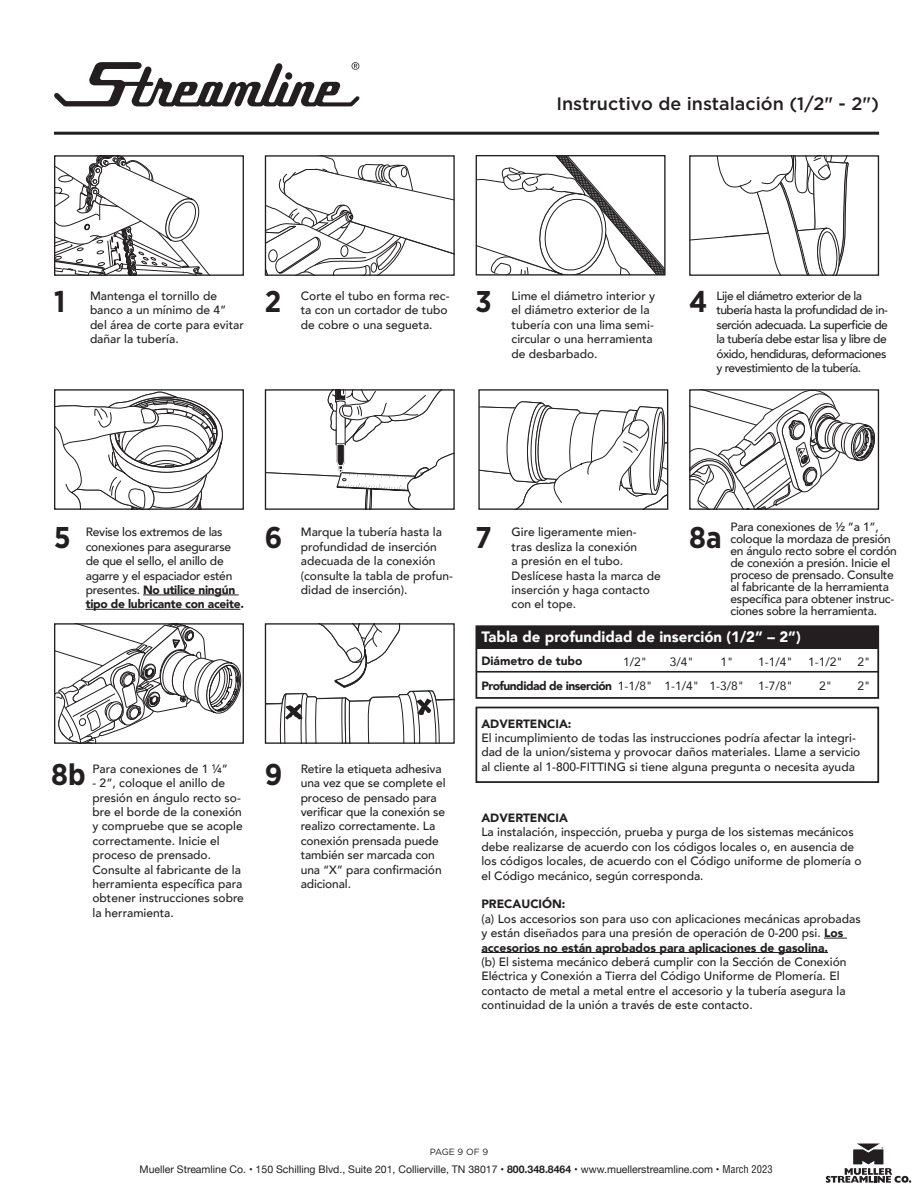
<style>
.page{position:relative;width:918px;height:1188px;background:#fff}
.page>*{position:absolute;margin:0;border:0;box-sizing:border-box;transform-origin:0 0}
.t1{font:700 30px "Gotham Narrow";color:#231f20}
.t2{font:500 18px "Gotham";color:#231f20}
.t3{font:900 15px "Avenir";color:#fff}
.t4{font:500 12px/14.4px "Avenir";color:#231f20}
.t5{font:500 12px/12px "Avenir";letter-spacing:-.02em;color:#231f20}
.t6{font:500 12px/14.4px "Avenir";letter-spacing:-.04em;color:#231f20}
.t7{font:12px "Avenir";color:#231f20}
.t8{font:900 12px "Avenir";color:#231f20}
.t9{font:900 12px "Avenir";letter-spacing:-.04em;color:#231f20}
.t10{font:10.5px "Helvetica Neue";color:#231f20}
.t11{font:9px "Gotham";letter-spacing:-.02em;color:#231f20}
.s1{font-weight:900}
.s2{font-weight:700}
.s3{font-family:"Helvetica LT Std";font-stretch:condensed}
</style>
<div class="page">
<svg style="left:826px;top:1143px;width:85px;height:40px"></svg>
<svg style="left:56px;top:157px;width:153px;height:117px"></svg>
<div style="left:54px;top:155px;width:190px;height:121px;border:1px solid #231f20"></div>
<svg style="left:267px;top:157px;width:186px;height:117px"></svg>
<div style="left:265px;top:155px;width:190px;height:121px;border:1px solid #231f20"></div>
<svg style="left:478px;top:157px;width:186px;height:117px"></svg>
<div style="left:476px;top:155px;width:190px;height:121px;border:1px solid #231f20"></div>
<svg style="left:691px;top:157px;width:158px;height:117px"></svg>
<div style="left:689px;top:155px;width:190px;height:121px;border:1px solid #231f20"></div>
<svg style="left:56px;top:391px;width:167px;height:117px"></svg>
<div style="left:54px;top:389px;width:190px;height:121px;border:1px solid #231f20"></div>
<svg style="left:267px;top:391px;width:186px;height:117px"></svg>
<div style="left:265px;top:389px;width:190px;height:121px;border:1px solid #231f20"></div>
<svg style="left:480px;top:401px;width:186px;height:107px"></svg>
<div style="left:478px;top:389px;width:190px;height:121px;border:1px solid #231f20"></div>
<svg style="left:691px;top:391px;width:184px;height:117px"></svg>
<div style="left:689px;top:389px;width:190px;height:121px;border:1px solid #231f20"></div>
<svg style="left:56px;top:625px;width:186px;height:117px"></svg>
<div style="left:54px;top:623px;width:190px;height:121px;border:1px solid #231f20"></div>
<svg style="left:267px;top:625px;width:186px;height:117px"></svg>
<div style="left:265px;top:623px;width:190px;height:121px;border:1px solid #231f20"></div>
<hr style="left:143px;top:595px;width:96px;height:1px;background:#231f20">
<hr style="left:86px;top:609px;width:154px;height:1px;background:#231f20">
<svg style="left:824px;top:938px;width:23px;height:1px"></svg>
<hr style="left:481px;top:952px;width:347px;height:1px;background:#231f20">
<div style="left:475px;top:707px;width:404px;height:76px;border:2px solid #231f20"></div>
<div style="left:475px;top:625px;width:404px;height:74px;border:2px solid #231f20"></div>
<div style="left:476px;top:626px;width:402px;height:22px;background:#231f20"></div>
<hr style="left:476px;top:671px;width:402px;height:2px;background:#231f20">
<svg style="left:54px;top:62px;width:306px;height:45px"></svg>
<hr style="left:54px;top:132px;width:825px;height:3px;background:#231f20">
<p class="t2" style="left:556px;top:92px;width:324px">Instructivo de instalación (1/2" - 2")</p>
<p class="t1" style="left:54px;top:282px;width:13px">1</p>
<p class="t4" style="left:90px;top:288px;width:155px">Mantenga el tornillo de banco a un mínimo de 4” del área de corte para evitar dañar la tubería.</p>
<p class="t1" style="left:265px;top:282px;width:18px">2</p>
<p class="t4" style="left:301px;top:288px;width:150px">Corte el tubo en forma rec&shy;ta con un cortador de tubo de cobre o una segueta.</p>
<p class="t1" style="left:476px;top:282px;width:18px">3</p>
<p class="t4" style="left:512px;top:288px;width:145px">Lime el diámetro interior y el diámetro exterior de la tubería con una lima semi&shy;circular o una herramienta de desbarbado.</p>
<p class="t1" style="left:689px;top:282px;width:20px">4</p>
<p class="t6" style="left:716px;top:288px;width:173px">Lije el diámetro exterior de la tubería hasta la profundidad de in&shy;serción adecuada. La superficie de la tubería debe estar lisa y libre de óxido, hendiduras, deformaciones y revestimiento de la tubería.</p>
<p class="t1" style="left:54px;top:519px;width:18px">5</p>
<p class="t5" style="left:86px;top:524px;width:160px;line-height:14.4px">Revise los extremos de las conexiones para asegurarse de que el sello, el anillo de agarre y el espaciador estén presentes. <span class="s1">No utilice ningún tipo de lubricante con aceite.</span></p>
<p class="t1" style="left:265px;top:519px;width:19px">6</p>
<p class="t4" style="left:301px;top:524px;width:154px">Marque la tubería hasta la profundidad de inserción adecuada de la conexión (consulte la tabla de profun&shy;didad de inserción).</p>
<p class="t1" style="left:51px;top:755px;width:36px">8b</p>
<p class="t4" style="left:93px;top:761px;width:137px">Para conexiones de 1 ¼”</p>
<p class="t4" style="left:93px;top:775px;width:153px">- 2”, coloque el anillo de presión en ángulo recto so&shy;bre el borde de la conexión y compruebe que se acople correctamente. Inicie el proceso de prensado.<br>Consulte al fabricante de la herramienta específica para obtener instrucciones sobre la herramienta.</p>
<p class="t1" style="left:265px;top:755px;width:19px">9</p>
<p class="t4" style="left:301px;top:761px;width:146px">Retire la etiqueta adhesiva una vez que se complete el proceso de pensado para verificar que la conexión se realizo correctamente. La conexión prensada puede también ser marcada con una “X” para confirmación adicional.</p>
<p class="t1" style="left:476px;top:519px;width:18px">7</p>
<p class="t4" style="left:512px;top:524px;width:151px">Gire ligeramente mien-<br>tras desliza la conexión<br>a presión en el tubo.<br>Deslícese hasta la marca de inserción y haga contacto con el tope.</p>
<p class="t1" style="left:689px;top:519px;width:34px">8a</p>
<p class="t5" style="left:730px;top:520px;width:168px">Para conexiones de ½ ”a 1”, coloque la mordaza de presión en ángulo recto sobre el cordón de conexión a presión. Inicie el proceso de prensado. Consulte al fabricante de la herramienta específica para obtener instruc&shy;ciones sobre la herramienta.</p>
<p class="t3" style="left:481px;top:624px;width:321px">Tabla de profundidad de inserción (1/2” – 2”)</p>
<p class="t7" style="left:623px;top:652px;width:26px">1/2"</p>
<p class="t7" style="left:618px;top:676px;width:36px">1-1/8"</p>
<p class="t7" style="left:664px;top:676px;width:36px">1-1/4"</p>
<p class="t7" style="left:709px;top:676px;width:36px">1-3/8"</p>
<p class="t7" style="left:758px;top:676px;width:36px">1-7/8"</p>
<p class="t7" style="left:819px;top:676px;width:14px">2"</p>
<p class="t8" style="left:481px;top:650px;width:103px">Diámetro de tubo</p>
<p class="t9" style="left:481px;top:675px;width:132px">Profundidad de inserción</p>
<p class="t7" style="left:670px;top:652px;width:26px">3/4"</p>
<p class="t7" style="left:720px;top:652px;width:14px">1"</p>
<p class="t7" style="left:758px;top:652px;width:36px">1-1/4"</p>
<p class="t7" style="left:808px;top:652px;width:36px">1-1/2"</p>
<p class="t7" style="left:858px;top:652px;width:14px">2"</p>
<p class="t7" style="left:858px;top:676px;width:14px">2"</p>
<p class="t8" style="left:481px;top:713px;width:92px">ADVERTENCIA:</p>
<p class="t4" style="left:481px;top:730px;width:381px">El incumplimiento de todas las instrucciones podría afectar la integri&shy;dad de la union/sistema y provocar daños materiales. Llame a servicio al cliente al 1-800-FITTING si tiene alguna pregunta o necesita ayuda</p>
<p class="t8" style="left:481px;top:808px;width:88px">ADVERTENCIA</p>
<p class="t4" style="left:481px;top:824px;width:382px">La instalación, inspección, prueba y purga de los sistemas mecánicos debe realizarse de acuerdo con los códigos locales o, en ausencia de los códigos locales, de acuerdo con el Código uniforme de plomería o el Código mecánico, según corresponda.</p>
<p class="t8" style="left:481px;top:894px;width:85px">PRECAUCIÓN:</p>
<p class="t4" style="left:481px;top:911px;width:381px">(a) Los accesorios son para uso con aplicaciones mecánicas aprobadas y están diseñados para una presión de operación de 0-200 psi. <span class="s1">Los accesorios no están aprobados para aplicaciones de gasolina.</span></p>
<p class="t4" style="left:481px;top:954px;width:367px">(b) El sistema mecánico deberá cumplir con la Sección de Conexión Eléctrica y Conexión a Tierra del Código Uniforme de Plomería. El contacto de metal a metal entre el accesorio y la tubería asegura la continuidad de la unión a través de este contacto.</p>
<p class="t11" style="left:430px;top:1146px;width:60px">PAGE 9 OF 9</p>
<p class="t10" style="left:140px;top:1162px;width:635px">Mueller Streamline Co. • 150 Schilling Blvd., Suite 201, Collierville, TN 38017 • <span class="s2">800.348.8464</span> • www.muellerstreamline.com • <span class="s3">March 2023</span></p>
</div>
